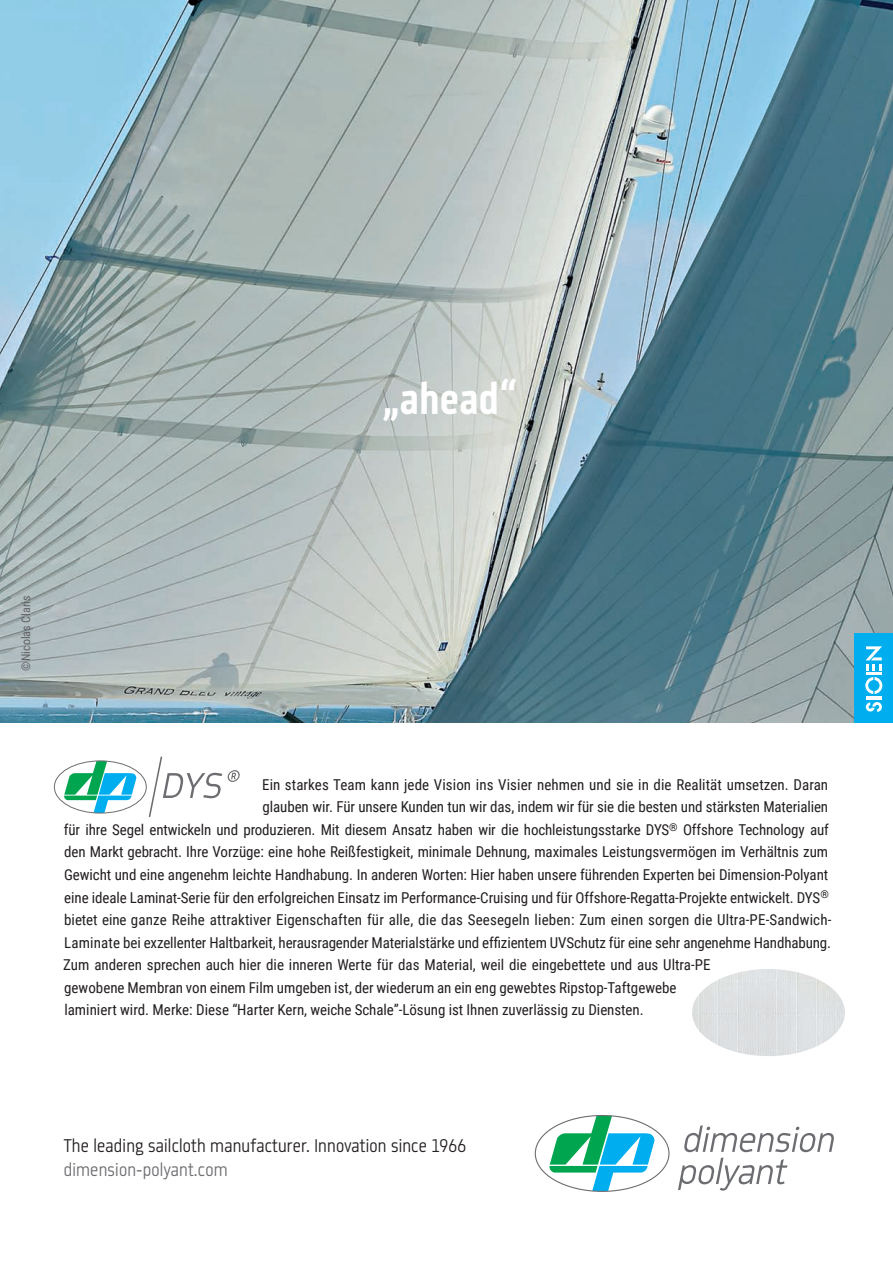
<style>
.page{position:relative;width:893px;height:1263px;background:#fff}
.page>*{position:absolute;margin:0;border:0;box-sizing:border-box;transform-origin:0 0}
.t1{font:700 46.5px "Metroflex Narrow";color:#fff}
.t2{font:300 19.5px "Metroflex Narrow";letter-spacing:.01em;color:#231f20}
.t3{font:300 19.5px "Metroflex Narrow";letter-spacing:.01em;color:#6c6d70}
.t4{font:15px "Roboto Condensed";letter-spacing:-.005em;color:#231f20}
.t5{font:12px "Roboto Condensed";color:#636366}
.s1{font-family:"Roboto";font-weight:500}
</style>
<div class="page">
<img style="left:0;top:0;width:893px;height:723px">
<img style="left:692px;top:969px;width:153px;height:87px">
<svg style="left:549px;top:1115px;width:106px;height:76px"></svg>
<svg style="left:678px;top:1125px;width:156px;height:65px"></svg>
<div style="left:855px;top:634px;width:38px;height:89px;background:#00aeef"></div>
<svg style="left:866px;top:702px;width:16px;height:10px"></svg>
<svg style="left:865px;top:677px;width:17px;height:17px"></svg>
<hr style="left:866px;top:696px;width:16px;height:3px;background:#fff">
<hr style="left:866px;top:672px;width:16px;height:3px;background:#fff">
<svg style="left:865px;top:646px;width:17px;height:25px"></svg>
<svg style="left:148px;top:756px;width:92px;height:61px"></svg>
<svg style="left:64px;top:762px;width:73px;height:51px"></svg>
<div style="left:54px;top:760px;width:93px;height:53px;border:1px solid #6c6d70;border-radius:50%"></div>
<h1 class="t1" style="left:382px;top:371px;width:136px"><span class="s1">„</span>ahead<span class="s1">“</span></h1>
<p class="t5" style="left:18px;top:671px;width:77px;rotate:-90deg">©Nicolas Claris</p>
<p class="t4" style="left:262px;top:774px;width:567px">Ein starkes Team kann jede Vision ins Visier nehmen und sie in die Realität umsetzen. Daran</p>
<p class="t4" style="left:262px;top:797px;width:567px">glauben wir. Für unsere Kunden tun wir das, indem wir für sie die besten und stärksten Materialien</p>
<p class="t4" style="left:64px;top:819px;width:766px">für ihre Segel entwickeln und produzieren. Mit diesem Ansatz haben wir die hochleistungsstarke DYS<sup>®</sup> Offshore Technology auf</p>
<p class="t4" style="left:64px;top:842px;width:765px">den Markt gebracht. Ihre Vorzüge: eine hohe Reißfestigkeit, minimale Dehnung, maximales Leistungsvermögen im Verhältnis zum</p>
<p class="t4" style="left:64px;top:864px;width:766px">Gewicht und eine angenehm leichte Handhabung. In anderen Worten: Hier haben unsere führenden Experten bei Dimension-Polyant</p>
<p class="t4" style="left:64px;top:887px;width:766px">eine ideale Laminat-Serie für den erfolgreichen Einsatz im Performance-Cruising und für Offshore-Regatta-Projekte entwickelt. DYS<sup>®</sup></p>
<p class="t4" style="left:64px;top:909px;width:769px">bietet eine ganze Reihe attraktiver Eigenschaften für alle, die das Seesegeln lieben: Zum einen sorgen die Ultra-PE-Sandwich-</p>
<p class="t4" style="left:64px;top:932px;width:768px">Laminate bei exzellenter Haltbarkeit, herausragender Materialstärke und effizientem UVSchutz für eine sehr angenehme Handhabung.</p>
<p class="t4" style="left:63px;top:954px;width:649px">Zum anderen sprechen auch hier die inneren Werte für das Material, weil die eingebettete und aus Ultra-PE</p>
<p class="t4" style="left:64px;top:977px;width:614px">gewobene Membran von einem Film umgeben ist, der wiederum an ein eng gewebtes Ripstop-Taftgewebe</p>
<p class="t4" style="left:64px;top:999px;width:581px">laminiert wird. Merke: Diese “Harter Kern, weiche Schale”-Lösung ist Ihnen zuverlässig zu Diensten.</p>
<h2 class="t2" style="left:64px;top:1134px;width:404px">The leading sailcloth manufacturer. Innovation since 1966</h2>
<h2 class="t3" style="left:64px;top:1158px;width:165px">dimension-polyant.com</h2>
</div>
